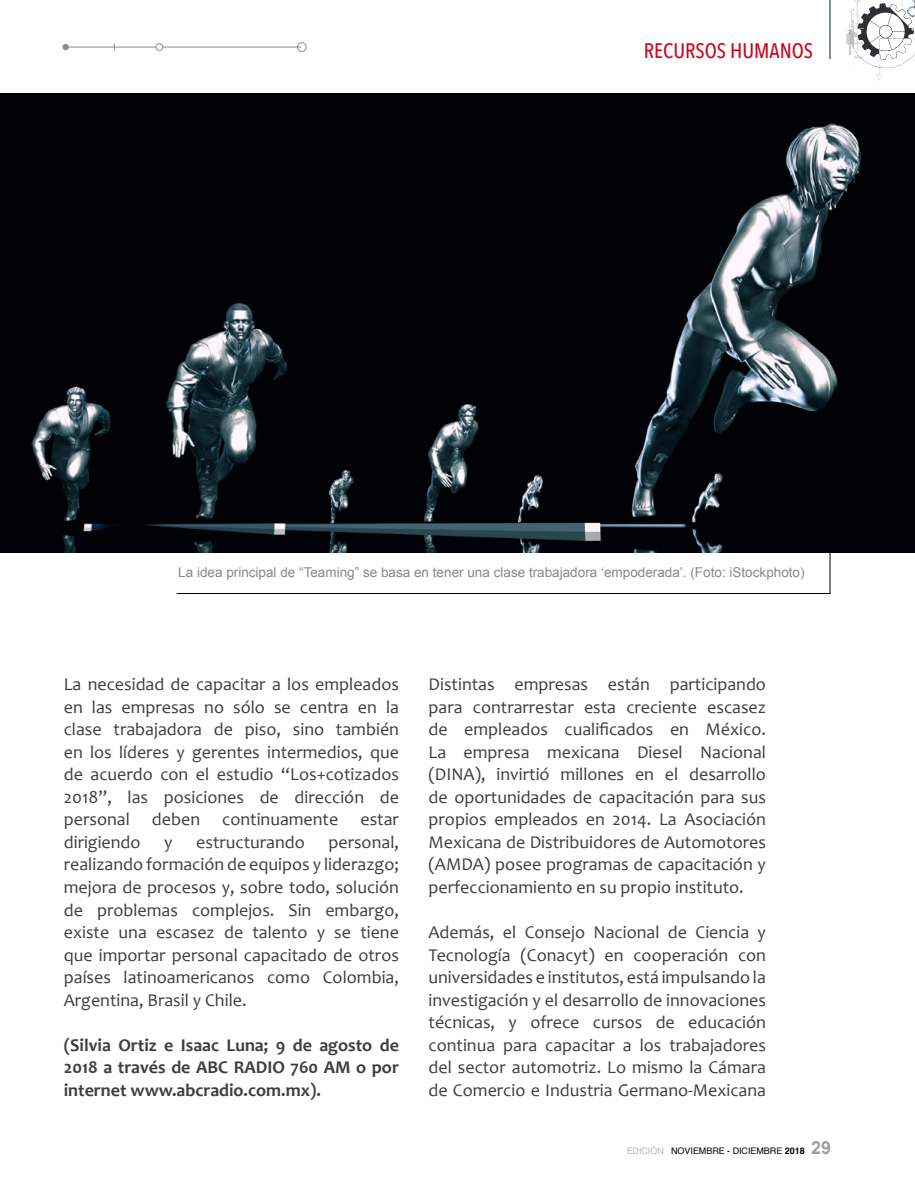
<style>
.page{position:relative;width:915px;height:1191px;background:#fff}
.page>*{position:absolute;margin:0;border:0;box-sizing:border-box;transform-origin:0 0}
.t1{font:500 21px "Avenir Next Condensed";color:#cd071e}
.t2{font:18px/22.5px "Candara";color:#3e3d40;text-align:justify}
.t3{font:700 18px/22.5px "Candara";color:#3e3d40;text-align:justify}
.t4{font:13.5px "Arial";color:#87888a}
.t5{font:9px "Helvetica";letter-spacing:-.005em;color:#000}
.s1{font-weight:300;color:#9c9e9f}
.s2{font-weight:700}
.s3{font-family:"Arial";font-weight:700;font-size:18px;color:#9c9e9f}
</style>
<div class="page">
<hr style="left:828px;top:0;width:2px;height:59px;background:#828f97">
<svg style="left:846px;top:0;width:68px;height:81px"></svg>
<div style="left:297px;top:43px;width:9px;height:9px;border:1px solid #828f97;border-radius:50%"></div>
<svg style="left:63px;top:44px;width:5px;height:6px"></svg>
<hr style="left:65px;top:47px;width:236px;height:1px;background:#828f97">
<div style="left:156px;top:44px;width:7px;height:6px;background:#fff;border-radius:50%"></div>
<div style="left:156px;top:43px;width:7px;height:8px;border:1px solid #828f97;border-radius:50%"></div>
<img style="left:0;top:94px;width:914px;height:458px">
<svg style="left:176px;top:552px;width:654px;height:42px"></svg>
<p class="t1" style="left:643px;top:38px;width:171px">RECURSOS HUMANOS</p>
<p class="t4" style="left:178px;top:563px;width:627px">La idea principal de “Teaming” se basa en tener una clase trabajadora ‘empoderada’. (Foto: iStockphoto)</p>
<p class="t2" style="left:64px;top:673px;width:336px">La necesidad de capacitar a los empleados en las empresas no sólo se centra en la clase trabajadora de piso, sino también en los líderes y gerentes intermedios, que de acuerdo con el estudio “Los+cotizados 2018”, las posiciones de dirección de personal deben continuamente estar dirigiendo</p>
<p class="t2" style="left:64px;top:830px;width:336px;text-indent:264px">personal, realizando formación de equipos y liderazgo; mejora de procesos y, sobre todo, solución de problemas complejos. Sin embargo, existe una escasez de talento y se tiene que importar personal capacitado de otros países latinoamericanos como Colombia, Argentina, Brasil y Chile.</p>
<p class="t3" style="left:64px;top:1033px;width:336px">(Silvia Ortiz e Isaac Luna; 9 de agosto de 2018 a través de ABC RADIO 760 AM o por internet www.abcradio.com.mx).</p>
<p class="t2" style="left:164px;top:830px;width:10px">y</p>
<p class="t2" style="left:196px;top:830px;width:110px">estructurando</p>
<p class="t2" style="left:428px;top:673px;width:339px">Distintas empresas están participando para contrarrestar esta creciente escasez de empleados cualificados en México.<br>La empresa mexicana Diesel Nacional (DINA), invirtió millones en el desarrollo de oportunidades de capacitación para sus propios empleados en 2014. La Asociación Mexicana de Distribuidores de Automotores (AMDA) posee programas de capacitación y perfeccionamiento en su propio instituto.</p>
<p class="t2" style="left:428px;top:920px;width:339px">Además, el Consejo Nacional de Ciencia y Tecnología (Conacyt) en cooperación con universidades e institutos, está impulsando la investigación y el desarrollo de innovaciones técnicas, y ofrece cursos de educación continua para capacitar a los trabajadores del sector automotriz. Lo mismo la Cámara de Comercio e Industria Germano-Mexicana</p>
<p class="t5" style="left:627px;top:1143px;width:206px"><span class="s1">Edición</span> NOVIEMBRE - DICIEMBRE <span class="s2">2018</span> <span class="s3">29</span></p>
</div>
